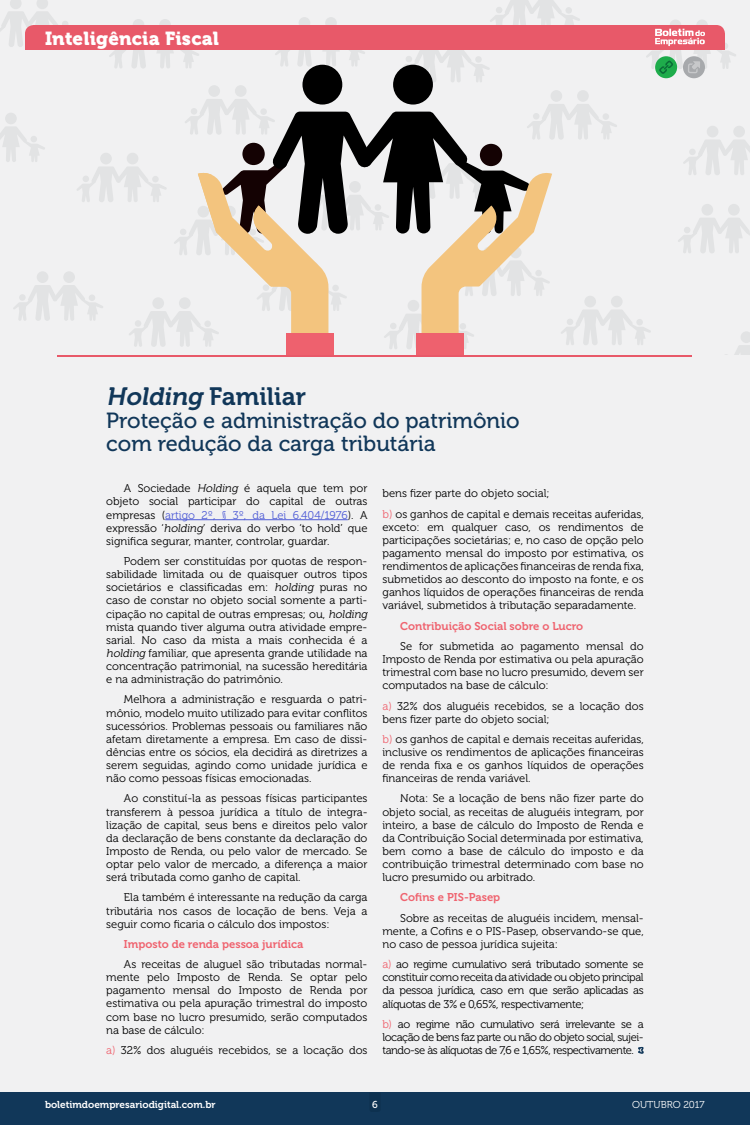
<style>
.page{position:relative;width:750px;height:1125px;background:#f1f1f2}
.page>*{position:absolute;margin:0;border:0;box-sizing:border-box;transform-origin:0 0}
.t1{font:25px "Museo 700";color:#113759}
.t2{font:21.88px/23.8px "Museo 500";color:#113759}
.t3{font:18.75px "Museo 900";letter-spacing:.01em;color:#fff}
.t4{font:11.25px/13.1px "Museo 300";color:#000;text-align:justify}
.t5{font:11.25px "Museo 700";color:#ef636f}
.t6{font:10px "Museo 700";color:#fff}
.t7{font:10px "Museo 300";color:#fff}
.t8{font:10px "Museo 500";color:#fff}
.s1{font-style:italic}
.s2{color:#4f5cd6}
.s3{color:#ef636f}
</style>
<div class="page">
<div style="left:0;top:1092px;width:750px;height:33px;background:#113759"></div>
<hr style="left:165px;top:519px;width:183px;height:1px;background:#4f5cd6">
<svg style="left:638px;top:1047px;width:6px;height:7px"></svg>
<div style="left:208px;top:85px;width:12px;height:12px;background:#e2e3e4;border-radius:50%"></div>
<div style="left:235px;top:85px;width:12px;height:12px;background:#e2e3e4;border-radius:50%"></div>
<div style="left:551px;top:90px;width:11px;height:12px;background:#e2e3e4;border-radius:50%"></div>
<div style="left:577px;top:90px;width:12px;height:12px;background:#e2e3e4;border-radius:50%"></div>
<div style="left:707px;top:126px;width:11px;height:11px;background:#e2e3e4;border-radius:50%"></div>
<div style="left:733px;top:126px;width:12px;height:11px;background:#e2e3e4;border-radius:50%"></div>
<svg style="left:683px;top:140px;width:67px;height:35px"></svg>
<div style="left:701px;top:204px;width:12px;height:12px;background:#e2e3e4;border-radius:50%"></div>
<div style="left:728px;top:204px;width:12px;height:12px;background:#e2e3e4;border-radius:50%"></div>
<svg style="left:678px;top:218px;width:72px;height:35px"></svg>
<svg style="left:726px;top:332px;width:24px;height:23px"></svg>
<div style="left:302px;top:65px;width:40px;height:40px;background:#000;border-radius:50%"></div>
<div style="left:393px;top:65px;width:40px;height:40px;background:#000;border-radius:50%"></div>
<svg style="left:0;top:99px;width:651px;height:256px"></svg>
<div style="left:416px;top:334px;width:48px;height:21px;background:#ee616e"></div>
<hr style="left:58px;top:355px;width:634px;height:1px;background:#e85969">
<svg style="left:0;top:0;width:736px;height:83px"></svg>
<h3 class="t3" style="left:45px;top:27px;width:176px">Inteligência Fiscal</h3>
<h1 class="t1" style="left:106px;top:382px;width:201px"><span class="s1">Holding</span> Familiar</h1>
<h2 class="t2" style="left:106px;top:409px;width:415px">Proteção e administração do patrimônio com redução da carga tributária</h2>
<p class="t4" style="left:106px;top:482px;width:263px;text-indent:18px">A Sociedade <span class="s1">Holding</span> é aquela que tem por objeto social participar do capital de outras empresas (<span class="s2">artigo 2º, § 3º, da Lei 6.404/1976</span>). A expressão ‘<span class="s1">holding</span>’ deriva do verbo ‘to hold’ que significa segurar, manter, controlar, guardar.</p>
<p class="t4" style="left:106px;top:555px;width:265px;text-align:left;text-indent:18px">Podem ser constituídas por quotas de respon&shy;sabilidade limitada ou de quaisquer outros tipos societários e classificadas em: <span class="s1">holding</span> puras no caso de constar no objeto social somente a parti&shy;cipação no capital de outras empresas; ou, <span class="s1">holding </span>mista quando tiver alguma outra atividade empre&shy;sarial. No caso da mista a mais conhecida é a <span class="s1">holding</span> familiar, que apresenta grande utilidade na concentração patrimonial, na sucessão hereditária e na administração do patrimônio.</p>
<p class="t4" style="left:106px;top:693px;width:263px;text-indent:18px">Melhora a administração e resguarda o patri&shy;mônio, modelo muito utilizado para evitar conflitos sucessórios. Problemas pessoais ou familiares não afetam diretamente a empresa. Em caso de dissi&shy;dências entre os sócios, ela decidirá as diretrizes a serem seguidas, agindo como unidade jurídica e não como pessoas físicas emocionadas.</p>
<p class="t4" style="left:106px;top:792px;width:263px;text-indent:18px">Ao constituí-la as pessoas físicas participantes transferem à pessoa jurídica a título de integra&shy;lização de capital, seus bens e direitos pelo valor da declaração de bens constante da declaração do Imposto de Renda, ou pelo valor de mercado. Se optar pelo valor de mercado, a diferença a maior será tributada como ganho de capital.</p>
<p class="t4" style="left:106px;top:891px;width:263px;text-indent:18px">Ela também é interessante na redução da carga tributária nos casos de locação de bens. Veja a seguir como ficaria o cálculo dos impostos:</p>
<p class="t5" style="left:124px;top:938px;width:181px">Imposto de renda pessoa jurídica</p>
<p class="t4" style="left:106px;top:958px;width:263px;text-indent:18px">As receitas de aluguel são tributadas normal&shy;mente pelo Imposto de Renda. Se optar pelo pagamento mensal do Imposto de Renda por estimativa ou pela apuração trimestral do imposto com base no lucro presumido, serão computados na base de cálculo:</p>
<p class="t4" style="left:106px;top:1044px;width:263px"><span class="s3">a)</span> 32% dos aluguéis recebidos, se a locação dos</p>
<p class="t4" style="left:382px;top:484px;width:263px;line-height:20.2px">bens fizer parte do objeto social;<br><span class="s3">b)</span> os ganhos de capital e demais receitas auferidas,</p>
<p class="t4" style="left:382px;top:520px;width:263px">exceto: em qualquer caso, os rendimentos de participações societárias; e, no caso de opção pelo pagamento mensal do imposto por estimativa, os rendimentos de aplicações financeiras de renda fixa, submetidos ao desconto do imposto na fonte, e os ganhos líquidos de operações financeiras de renda variável, submetidos à tributação separadamente.</p>
<p class="t5" style="left:400px;top:620px;width:185px">Contribuição Social sobre o Lucro</p>
<p class="t4" style="left:382px;top:640px;width:263px;text-indent:18px">Se for submetida ao pagamento mensal do Imposto de Renda por estimativa ou pela apuração trimestral com base no lucro presumido, devem ser computados na base de cálculo:</p>
<p class="t4" style="left:382px;top:699px;width:263px"><span class="s3">a)</span> 32% dos aluguéis recebidos, se a locação dos bens fizer parte do objeto social;</p>
<p class="t4" style="left:382px;top:733px;width:263px"><span class="s3">b)</span> os ganhos de capital e demais receitas auferidas, inclusive os rendimentos de aplicações financeiras de renda fixa e os ganhos líquidos de operações financeiras de renda variável.</p>
<p class="t4" style="left:382px;top:792px;width:263px;text-indent:18px">Nota: Se a locação de bens não fizer parte do objeto social, as receitas de aluguéis integram, por inteiro, a base de cálculo do Imposto de Renda e da Contribuição Social determinada por estimativa, bem como a base de cálculo do imposto e da contribuição trimestral determinado com base no lucro presumido ou arbitrado.</p>
<p class="t5" style="left:400px;top:891px;width:102px">Cofins e PIS-Pasep</p>
<p class="t4" style="left:382px;top:911px;width:263px;text-indent:18px">Sobre as receitas de aluguéis incidem, mensal&shy;mente, a Cofins e o PIS-Pasep, observando-se que, no caso de pessoa jurídica sujeita:</p>
<p class="t4" style="left:382px;top:958px;width:263px"><span class="s3">a)</span> ao regime cumulativo será tributado somente se constituir como receita da atividade ou objeto principal da pessoa jurídica, caso em que serão aplicadas as alíquotas de 3% e 0,65%, respectivamente;</p>
<p class="t4" style="left:382px;top:1018px;width:263px"><span class="s3">b)</span> ao regime não cumulativo será irrelevante se a locação de bens faz parte ou não do objeto social, sujei&shy;tando-se às alíquotas de 7,6 e 1,65%, respectivamente.</p>
<p class="t6" style="left:45px;top:1099px;width:172px">boletimdoempresariodigital.com.br</p>
<p class="t8" style="left:372px;top:1100px;width:7px">6</p>
<p class="t7" style="left:632px;top:1100px;width:74px">OUTUBRO 2017</p>
</div>
